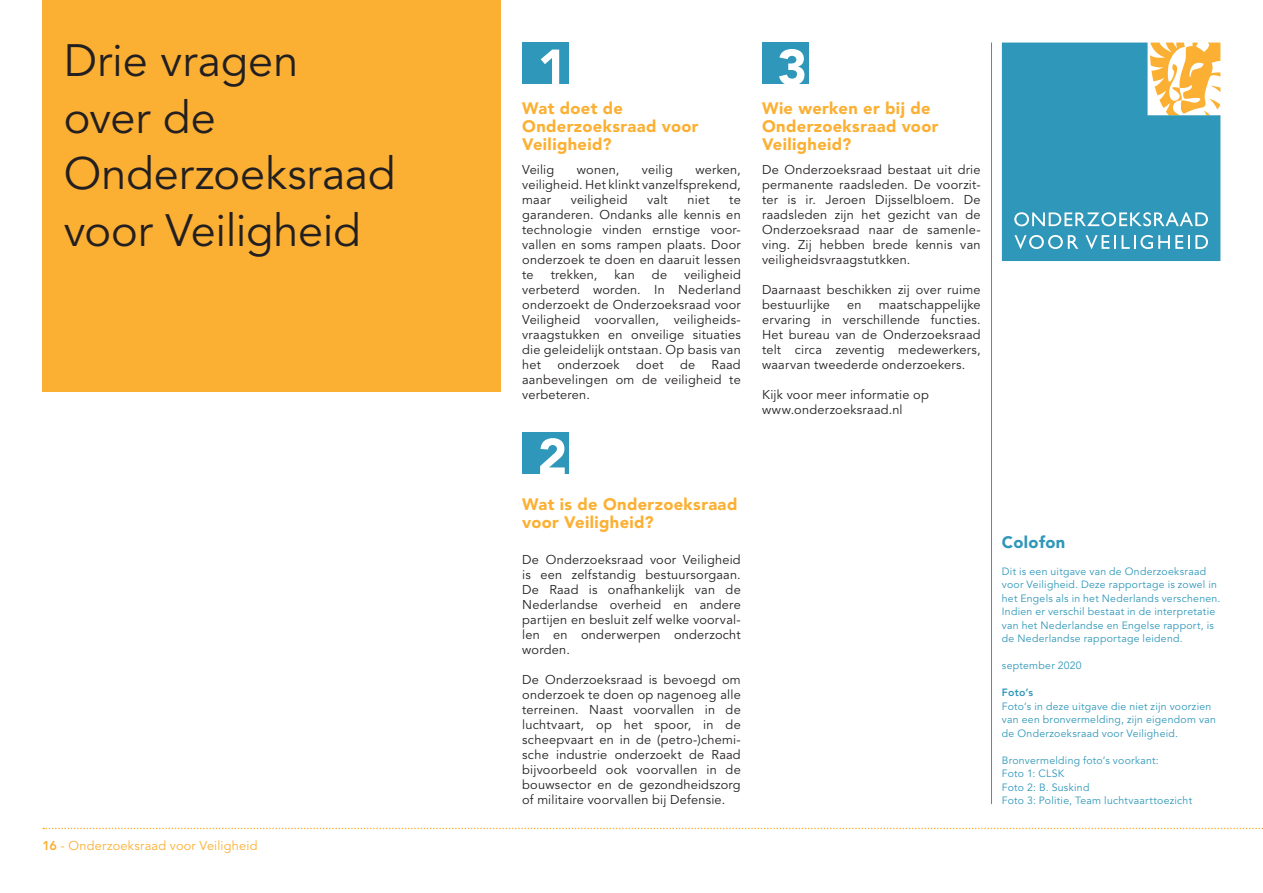
<style>
.page{position:relative;width:1263px;height:893px;background:#fff}
.page>*{position:absolute;margin:0;border:0;box-sizing:border-box;transform-origin:0 0}
.t1{font:45px/56.6px "Avenir LT Std";letter-spacing:-.005em;color:#231f20}
.t2{font:900 16.5px/18px "Avenir LT Std";letter-spacing:.02em;color:#fbb033}
.t3{font:900 16.5px "Avenir LT Std";letter-spacing:.025em;color:#2f97b9}
.t4{font:12.75px/15px "Avenir LT Std";letter-spacing:.02em;color:#231f20;text-align:justify}
.t5{font:12.75px "Avenir LT Std";letter-spacing:.02em;color:#fbb033}
.t6{font:10.5px/13.5px "Avenir LT Std";letter-spacing:.025em;color:#2f97b9}
.t7{font:800 10.5px "Avenir LT Std";color:#2f97b9}
.s1{font-weight:800}
</style>
<div class="page">
<svg style="left:43px;top:828px;width:1220px;height:1px"></svg>
<svg style="left:1002px;top:43px;width:218px;height:218px;background:#489eb4"></svg>
<svg style="left:1014px;top:212px;width:194px;height:14px"></svg>
<svg style="left:1014px;top:235px;width:64px;height:14px"></svg>
<svg style="left:1085px;top:235px;width:123px;height:14px"></svg>
<hr style="left:991px;top:43px;width:1px;height:761px;background:#2f97b9">
<div style="left:43px;top:0;width:458px;height:392px;background:#fbb033"></div>
<div style="left:522px;top:432px;width:47px;height:41px;background:#2f97b9"></div>
<svg style="left:540px;top:438px;width:25px;height:36px"></svg>
<div style="left:762px;top:43px;width:47px;height:41px;background:#2f97b9"></div>
<svg style="left:779px;top:49px;width:25px;height:35px"></svg>
<div style="left:522px;top:43px;width:47px;height:41px;background:#2f97b9"></div>
<svg style="left:541px;top:50px;width:18px;height:34px"></svg>
<h1 class="t1" style="left:64px;top:34px;width:333px">Drie vragen over de<br>Onderzoeksraad voor Veiligheid</h1>
<p class="t5" style="left:43px;top:838px;width:216px"><span class="s1">16</span> - Onderzoeksraad voor Veiligheid</p>
<p class="t2" style="left:522px;top:99px;width:178px">Wat doet de<br>Onderzoeksraad voor<br>Veiligheid?</p>
<p class="t4" style="left:522px;top:162px;width:34px">Veilig</p>
<p class="t4" style="left:577px;top:162px;width:44px">wonen,</p>
<p class="t4" style="left:642px;top:162px;width:32px">veilig</p>
<p class="t4" style="left:522px;top:162px;width:220px;text-indent:173px">werken, veiligheid. Het klinkt vanzelfsprekend, maar</p>
<p class="t4" style="left:571px;top:192px;width:58px">veiligheid</p>
<p class="t4" style="left:647px;top:192px;width:22px">valt</p>
<p class="t4" style="left:688px;top:192px;width:23px">niet</p>
<p class="t4" style="left:522px;top:192px;width:220px;text-indent:207px">te garanderen. Ondanks alle kennis en technologie vinden ernstige voor&shy;vallen en soms rampen plaats. Door onderzoek te doen en daaruit lessen te</p>
<p class="t4" style="left:522px;top:267px;width:220px;text-indent:162px">veiligheid verbeterd worden. In Nederland onderzoekt de Onderzoeksraad voor Veiligheid voorvallen, veiligheids&shy;vraagstukken en onveilige situaties die geleidelijk ontstaan. Op basis van het</p>
<p class="t4" style="left:551px;top:267px;width:48px">trekken,</p>
<p class="t4" style="left:614px;top:267px;width:22px">kan</p>
<p class="t4" style="left:652px;top:267px;width:17px">de</p>
<p class="t4" style="left:522px;top:357px;width:220px;text-indent:189px">Raad aanbevelingen om de veiligheid te verbeteren.</p>
<p class="t4" style="left:557px;top:357px;width:64px">onderzoek</p>
<p class="t4" style="left:636px;top:357px;width:29px">doet</p>
<p class="t4" style="left:680px;top:357px;width:17px">de</p>
<p class="t2" style="left:762px;top:99px;width:178px">Wie werken er bij de<br>Onderzoeksraad voor<br>Veiligheid?</p>
<p class="t4" style="left:762px;top:162px;width:220px">De Onderzoeksraad bestaat uit drie permanente raadsleden. De voorzit&shy;ter is ir. Jeroen Dijsselbloem. De raadsleden zijn het gezicht van de Onderzoeksraad naar de samenle&shy;ving. Zij hebben brede kennis van veiligheidsvraagstutkken.</p>
<p class="t4" style="left:762px;top:282px;width:220px">Daarnaast beschikken zij over ruime bestuurlijke</p>
<p class="t4" style="left:762px;top:297px;width:220px;text-indent:117px">maatschappelijke ervaring in verschillende functies.<br>Het bureau van de Onderzoeksraad telt circa zeventig medewerkers, waarvan tweederde onderzoekers.</p>
<p class="t4" style="left:762px;top:387px;width:168px">Kijk voor meer informatie op www.onderzoeksraad.nl</p>
<p class="t4" style="left:847px;top:297px;width:16px">en</p>
<p class="t2" style="left:522px;top:495px;width:217px">Wat is de Onderzoeksraad voor Veiligheid?</p>
<p class="t4" style="left:522px;top:552px;width:220px">De Onderzoeksraad voor Veiligheid is een zelfstandig bestuursorgaan.<br>De Raad is onafhankelijk van de Nederlandse overheid en andere partijen en besluit zelf welke voorval&shy;len en onderwerpen onderzocht worden.</p>
<p class="t4" style="left:522px;top:672px;width:220px">De Onderzoeksraad is bevoegd om onderzoek te doen op nagenoeg alle terreinen. Naast voorvallen in de luchtvaart, op het spoor, in de scheepvaart en in de (petro-)chemi&shy;sche industrie onderzoekt de Raad bijvoorbeeld ook voorvallen in de bouwsector en de gezondheidszorg of militaire voorvallen bij Defensie.</p>
<p class="t3" style="left:1002px;top:532px;width:65px">Colofon</p>
<p class="t6" style="left:1002px;top:564px;width:220px">Dit is een uitgave van de Onderzoeksraad voor Veiligheid. Deze rapportage is zowel in het Engels als in het Nederlands verschenen.<br>Indien er verschil bestaat in de interpretatie van het Nederlandse en Engelse rapport, is de Nederlandse rapportage leidend.</p>
<p class="t6" style="left:1002px;top:659px;width:81px">september 2020</p>
<p class="t7" style="left:1002px;top:686px;width:33px">Foto’s</p>
<p class="t6" style="left:1002px;top:699px;width:216px">Foto’s in deze uitgave die niet zijn voorzien van een bronvermelding, zijn eigendom van de Onderzoeksraad voor Veiligheid.</p>
<p class="t6" style="left:1002px;top:753px;width:192px">Bronvermelding foto’s voorkant:<br>Foto 1: CLSK<br>Foto 2: B. Suskind<br>Foto 3: Politie, Team luchtvaarttoezicht</p>
</div>
